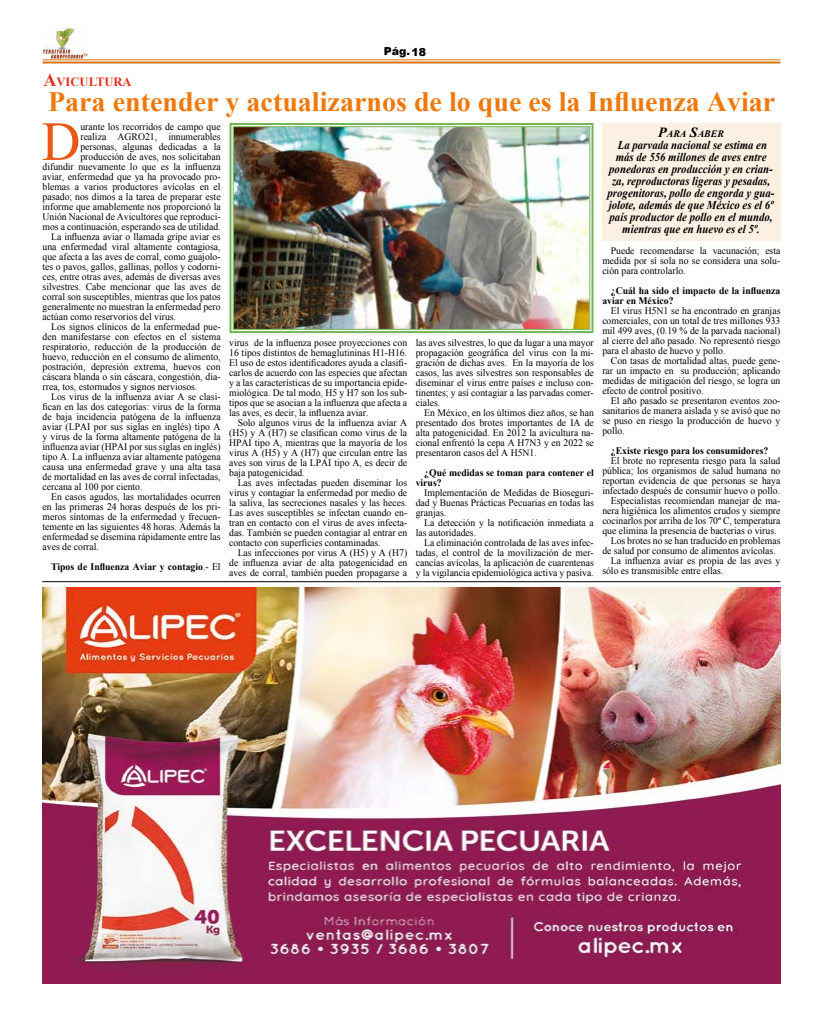
<style>
.page{position:relative;width:823px;height:1012px;background:#fff}
.page>*{position:absolute;margin:0;border:0;box-sizing:border-box;transform-origin:0 0}
.t1{font:55.3px "Times New Roman";color:#ea5813}
.t2{font:700 28px "Times New Roman";color:#ef790c}
.t3{font:700 12.6px "Times New Roman";color:#e6301f}
.t4{font:italic 700 12px/12px "Times New Roman";color:#000;text-align:center;scale:.9 1}
.t5{font:900 11px "Arial";color:#000}
.t6{font:10px/10px "Times New Roman";color:#000;text-align:justify}
.t7{font:700 10px/10px "Times New Roman";color:#000}
.t8{font:italic 700 9.8px "Times New Roman";color:#000}
.s1{font-size:18px}
.s2{font-weight:400}
.s3{font-size:14px}
</style>
<div class="page">
<img style="left:43px;top:28px;width:45px;height:31px">
<hr style="left:43px;top:60px;width:737px;height:1px;background:#d87211">
<hr style="left:43px;top:62px;width:737px;height:2px;background:#d87211">
<img style="left:42px;top:587px;width:738px;height:397px">
<img style="left:229px;top:123px;width:365px;height:211px">
<div style="left:233px;top:126px;width:356px;height:204px;border:1px solid #75b558"></div>
<hr style="left:42px;top:581px;width:738px;height:1px;background:#000">
<div style="left:602px;top:123px;width:178px;height:118px;background:#fbf0e2"></div>
<p class="t3" style="left:43px;top:73px;width:89px"><span class="s1">A</span>VICULTURA</p>
<p class="t5" style="left:383px;top:43px;width:44px">Pág.18</p>
<h2 class="t2" style="left:48px;top:82px;width:728px">Para entender y actualizarnos de lo que es la Influenza Aviar</h2>
<h1 class="t1" style="left:42px;top:104px;width:40px">D</h1>
<p class="t6" style="left:80px;top:121px;width:142px">urante los recorridos de campo que</p>
<p class="t6" style="left:80px;top:131px;width:142px">realiza AGRO21, innumerables</p>
<p class="t6" style="left:80px;top:141px;width:142px">personas, algunas dedicadas a la</p>
<p class="t6" style="left:80px;top:151px;width:142px">producción de aves, nos solicitaban</p>
<p class="t6" style="left:43px;top:161px;width:179px">difundir nuevamente lo que es la influenza</p>
<p class="t6" style="left:43px;top:171px;width:179px">aviar, enfermedad que ya ha provocado pro-</p>
<p class="t6" style="left:43px;top:181px;width:179px">blemas a varios productores avícolas en el</p>
<p class="t6" style="left:43px;top:191px;width:179px">pasado; nos dimos a la tarea de preparar este</p>
<p class="t6" style="left:43px;top:201px;width:179px">informe que amablemente nos proporcionó la</p>
<p class="t6" style="left:43px;top:211px;width:179px">Unión Nacional de Avicultores que reproduci-</p>
<p class="t6" style="left:43px;top:221px;width:179px">mos a continuación, esperando sea de utilidad.</p>
<p class="t6" style="left:51px;top:231px;width:171px">La influenza aviar o llamada gripe aviar es</p>
<p class="t6" style="left:43px;top:241px;width:179px">una enfermedad viral altamente contagiosa,</p>
<p class="t6" style="left:43px;top:251px;width:179px">que afecta a las aves de corral, como guajolo-</p>
<p class="t6" style="left:43px;top:261px;width:179px">tes o pavos, gallos, gallinas, pollos y codorni-</p>
<p class="t6" style="left:43px;top:271px;width:179px">ces, entre otras aves, además de diversas aves</p>
<p class="t6" style="left:43px;top:281px;width:179px">silvestres. Cabe mencionar que las aves de</p>
<p class="t6" style="left:43px;top:291px;width:179px">corral son susceptibles, mientras que los patos</p>
<p class="t6" style="left:43px;top:301px;width:179px">generalmente no muestran la enfermedad pero</p>
<p class="t6" style="left:43px;top:311px;width:135px">actúan como reservorios del virus.</p>
<p class="t6" style="left:51px;top:321px;width:171px">Los signos clínicos de la enfermedad pue-</p>
<p class="t6" style="left:43px;top:331px;width:179px">den manifestarse con efectos en el sistema</p>
<p class="t6" style="left:43px;top:341px;width:179px">respiratorio, reducción de la producción de</p>
<p class="t6" style="left:43px;top:351px;width:179px">huevo, reducción en el consumo de alimento,</p>
<p class="t6" style="left:43px;top:361px;width:179px">postración, depresión extrema, huevos con</p>
<p class="t6" style="left:43px;top:371px;width:179px">cáscara blanda o sin cáscara, congestión, dia-</p>
<p class="t6" style="left:43px;top:381px;width:156px">rrea, tos, estornudos y signos nerviosos.</p>
<p class="t6" style="left:51px;top:391px;width:171px">Los virus de la influenza aviar A se clasi-</p>
<p class="t6" style="left:43px;top:401px;width:179px">fican en las dos categorías: virus de la forma</p>
<p class="t6" style="left:43px;top:411px;width:179px">de baja incidencia patógena de la influenza</p>
<p class="t6" style="left:43px;top:421px;width:179px">aviar (LPAI por sus siglas en inglés) tipo A</p>
<p class="t6" style="left:43px;top:431px;width:179px">y virus de la forma altamente patógena de la</p>
<p class="t6" style="left:43px;top:441px;width:179px">influenza aviar (HPAI por sus siglas en inglés)</p>
<p class="t6" style="left:43px;top:451px;width:179px">tipo A. La influenza aviar altamente patógena</p>
<p class="t6" style="left:43px;top:461px;width:179px">causa una enfermedad grave y una alta tasa</p>
<p class="t6" style="left:43px;top:471px;width:179px">de mortalidad en las aves de corral infectadas,</p>
<p class="t6" style="left:43px;top:481px;width:101px">cercana al 100 por ciento.</p>
<p class="t6" style="left:51px;top:491px;width:171px">En casos agudos, las mortalidades ocurren</p>
<p class="t6" style="left:43px;top:501px;width:179px">en las primeras 24 horas después de los pri-</p>
<p class="t6" style="left:43px;top:511px;width:179px">meros síntomas de la enfermedad y frecuen-</p>
<p class="t6" style="left:43px;top:521px;width:179px">temente en las siguientes 48 horas. Además la</p>
<p class="t6" style="left:43px;top:531px;width:179px">enfermedad se disemina rápidamente entre las</p>
<p class="t6" style="left:43px;top:541px;width:58px">aves de corral.</p>
<p class="t7" style="left:51px;top:561px;width:171px">Tipos de Influenza Aviar y contagio<span class="s2">.- El</span></p>
<p class="t6" style="left:229px;top:337px;width:179px">virus de la influenza posee proyecciones con 16 tipos distintos de hemaglutininas H1-H16.<br>El uso de estos identificadores ayuda a clasifi&shy;carlos de acuerdo con las especies que afectan y a las características de su importancia epide&shy;miológica. De tal modo, H5 y H7 son los sub&shy;tipos que se asocian a la influenza que afecta a las aves, es decir, la influenza aviar.</p>
<p class="t6" style="left:229px;top:417px;width:179px;text-indent:9px">Solo algunos virus de la influenza aviar A (H5) y A (H7) se clasifican como virus de la HPAI tipo A, mientras que la mayoría de los virus A (H5) y A (H7) que circulan entre las aves son virus de la LPAI tipo A, es decir de baja patogenicidad.</p>
<p class="t6" style="left:229px;top:477px;width:179px;text-indent:9px">Las aves infectadas pueden diseminar los virus y contagiar la enfermedad por medio de la saliva, las secreciones nasales y las heces.<br>Las aves susceptibles se infectan cuando en&shy;tran en contacto con el virus de aves infecta&shy;das. También se pueden contagiar al entrar en contacto con superficies contaminadas.</p>
<p class="t6" style="left:229px;top:547px;width:179px;text-indent:9px">Las infecciones por virus A (H5) y A (H7) de influenza aviar de alta patogenicidad en aves de corral, también pueden propagarse a</p>
<p class="t6" style="left:415px;top:337px;width:179px">las aves silvestres, lo que da lugar a una mayor propagación geográfica del virus con la mi&shy;gración de dichas aves. En la mayoría de los casos, las aves silvestres son responsables de diseminar el virus entre países e incluso con&shy;tinentes; y así contagiar a las parvadas comer&shy;ciales.</p>
<p class="t6" style="left:415px;top:407px;width:179px;text-indent:9px">En México, en los últimos diez años, se han presentado dos brotes importantes de IA de alta patogenicidad. En 2012 la avicultura na&shy;cional enfrentó la cepa A H7N3 y en 2022 se presentaron casos del A H5N1.</p>
<p class="t7" style="left:415px;top:467px;width:179px;text-indent:9px">¿Qué medidas se toman para contener el virus?</p>
<p class="t6" style="left:415px;top:487px;width:179px;text-indent:9px">Implementación de Medidas de Bioseguri&shy;dad y Buenas Prácticas Pecuarias en todas las granjas.</p>
<p class="t6" style="left:415px;top:517px;width:179px;text-indent:9px">La detección y la notificación inmediata a las autoridades.</p>
<p class="t6" style="left:415px;top:537px;width:179px;text-indent:9px">La eliminación controlada de las aves infec&shy;tadas, el control de la movilización de mer&shy;cancías avícolas, la aplicación de cuarentenas y la vigilancia epidemiológica activa y pasiva.</p>
<p class="t8" style="left:657px;top:127px;width:67px"><span class="s3">P</span>ARA <span class="s3">S</span>ABER</p>
<p class="t4" style="left:607px;top:139px;width:187px">La parvada nacional se estima en más de 556 millones de aves entre ponedoras en producción y en crian&shy;za, reproductoras ligeras y pesadas, progenitoras, pollo de engorda y gua&shy;jolote, además de que México es el 6º país productor de pollo en el mundo, mientras que en huevo es el 5º.</p>
<p class="t6" style="left:602px;top:245px;width:179px;text-indent:9px">Puede recomendarse la vacunación; esta medida por sí sola no se considera una solu&shy;ción para controlarlo.</p>
<p class="t7" style="left:602px;top:285px;width:179px;text-indent:9px">¿Cuál ha sido el impacto de la influenza aviar en México?</p>
<p class="t6" style="left:602px;top:305px;width:179px;text-indent:9px">El virus H5N1 se ha encontrado en granjas comerciales, con un total de tres millones 933 mil 499 aves, (0.19 % de la parvada nacional) al cierre del año pasado. No representó riesgo para el abasto de huevo y pollo.</p>
<p class="t6" style="left:602px;top:355px;width:179px;text-indent:9px">Con tasas de mortalidad altas, puede gene&shy;rar un impacto en su producción; aplicando medidas de mitigación del riesgo, se logra un efecto de control positivo.</p>
<p class="t6" style="left:602px;top:395px;width:179px;text-indent:9px">El año pasado se presentaron eventos zoo&shy;sanitarios de manera aislada y se avisó que no se puso en riesgo la producción de huevo y pollo.</p>
<p class="t7" style="left:610px;top:445px;width:159px">¿Existe riesgo para los consumidores?</p>
<p class="t6" style="left:610px;top:455px;width:171px">El brote no representa riesgo para la salud</p>
<p class="t6" style="left:602px;top:465px;width:179px">pública; los organismos de salud humana no</p>
<p class="t6" style="left:602px;top:475px;width:179px">reportan evidencia de que personas se haya</p>
<p class="t6" style="left:602px;top:485px;width:179px">infectado después de consumir huevo o pollo.</p>
<p class="t6" style="left:610px;top:495px;width:171px">Especialistas recomiendan manejar de ma-</p>
<p class="t6" style="left:602px;top:505px;width:179px">nera higiénica los alimentos crudos y siempre</p>
<p class="t6" style="left:602px;top:515px;width:179px">cocinarlos por arriba de los 70º C, temperatura</p>
<p class="t6" style="left:602px;top:525px;width:176px">que elimina la presencia de bacterias o virus.</p>
<p class="t6" style="left:610px;top:535px;width:171px">Los brotes no se han traducido en problemas</p>
<p class="t6" style="left:602px;top:545px;width:175px">de salud por consumo de alimentos avícolas.</p>
<p class="t6" style="left:610px;top:555px;width:171px">La influenza aviar es propia de las aves y</p>
<p class="t6" style="left:602px;top:565px;width:122px">sólo es transmisible entre ellas.</p>
</div>
